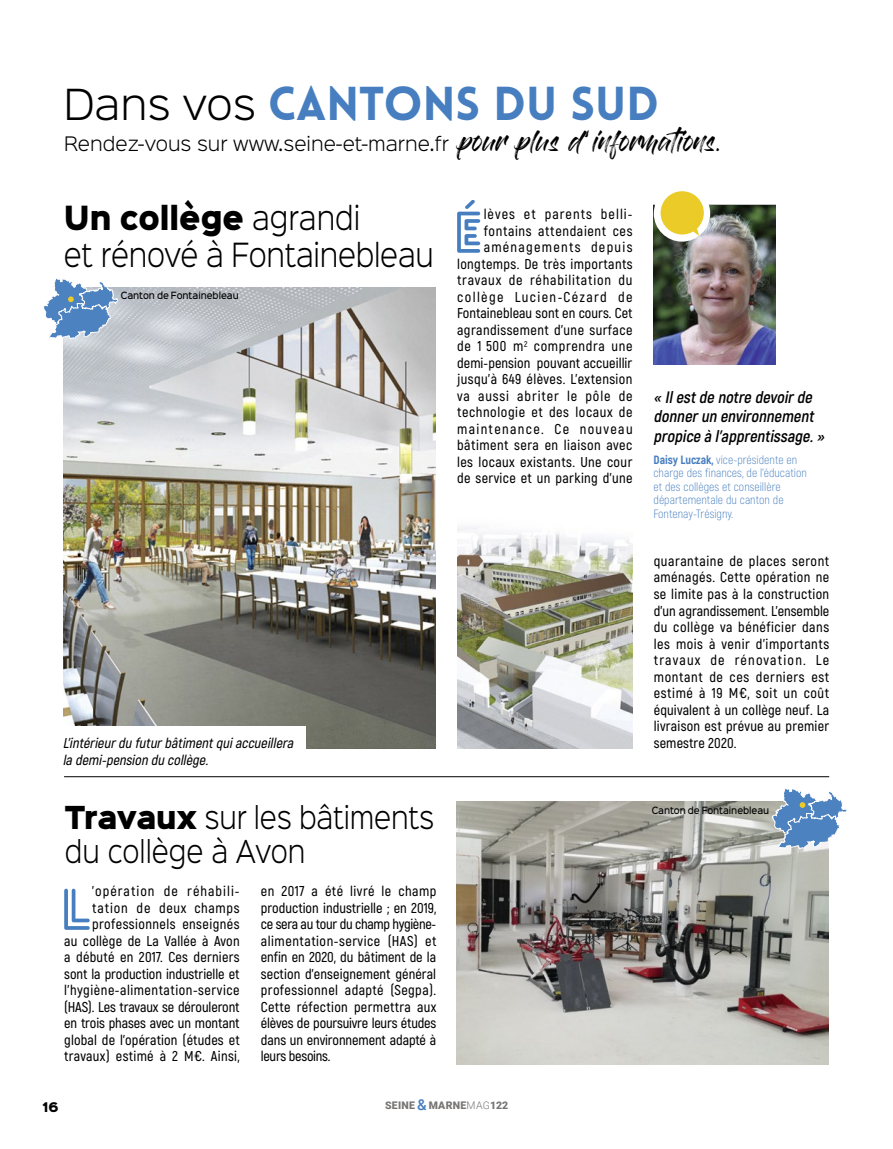
<style>
.page{position:relative;width:893px;height:1149px;background:#fff}
.page>*{position:absolute;margin:0;border:0;box-sizing:border-box;transform-origin:0 0}
.CANTONS_TXT___LETTRI{font:700 55.95px "Lovelo Line";color:#467ec0}
.t1{font:900 46.5px "Lovelo";color:#467ec0}
.CANTON_TITRE{font:300 30px/36px "Sinkin Sans 300";letter-spacing:-.01em;color:#000;scale:.88 1}
.CANTON_TITRE-2{font:300 28.5px/34.5px "Sinkin Sans 300";letter-spacing:-.01em;color:#000;scale:.88 1}
.t2{font:300 18px "Sinkin Sans 300";color:#000}
._00_CITATION{font:italic 700 16.5px/19.5px "Akrobat";color:#000}
.CANTONS_TXT___LETTRI-2{font:600 14.25px/16.5px "Akrobat";letter-spacing:.025em;color:#000;text-align:right}
.CANTONS_TXT___LETTRI-3{font:600 14.25px/16.5px "Akrobat";color:#000}
._00_TXT_COURANT_FER{font:italic 600 14.25px/16.5px "Akrobat";color:#000}
.DOSSIER_NOM_PERSONNE{font:300 12px/13.5px "Akrobat";color:#467ec0}
.t3{font:900 12px "Sinkin Sans 800";color:#000}
.t4{font:900 10.5px "Roboto";letter-spacing:.025em;color:#777574}
.Cantono_icono{font:500 9px "Sinkin Sans 500";letter-spacing:-.005em;color:#000;scale:.9 1}
.s1{font-family:"Sinkin Sans 300";font-weight:300;font-size:38.55px;color:#000}
.s2{font-family:"Gloss And Bloom";font-weight:400;font-size:21px}
.s3{font-family:"Sinkin Sans 900 X Black";font-weight:400}
.s4{font-weight:500;font-size:15px;color:#467ec0}
.s5{font-weight:300}
.s6{font-weight:800}
</style>
<div class="page">
<hr style="left:64px;top:776px;width:765px;height:1px;background:#000">
<img style="left:64px;top:287px;width:372px;height:460px">
<img style="left:457px;top:801px;width:372px;height:263px">
<img style="left:457px;top:527px;width:175px;height:220px">
<div style="left:54px;top:726px;width:251px;height:38px;background:#fff"></div>
<svg style="left:43px;top:278px;width:75px;height:61px"></svg>
<svg style="left:772px;top:788px;width:75px;height:60px"></svg>
<img style="left:654px;top:205px;width:122px;height:160px">
<div style="left:654px;top:185px;width:56px;height:56px;background:#fff;border-radius:50%"></div>
<svg style="left:661px;top:191px;width:43px;height:45px"></svg>
<p class="t1" style="left:64px;top:75px;width:597px"><span class="s1">Dans vos</span> CANTONS DU SUD</p>
<p class="t2" style="left:64px;top:129px;width:658px">Rendez‑vous sur www.seine‑et‑marne.fr <span class="s2">pour plus d’informations.</span></p>
<p class="CANTON_TITRE" style="left:64px;top:198px;width:422px"><span class="s3">Un collège</span> agrandi<br>et rénové à Fontainebleau</p>
<p class="Cantono_icono" style="left:121px;top:287px;width:133px">Canton de Fontainebleau</p>
<p class="CANTONS_TXT___LETTRI" style="left:453px;top:198px;width:32px">É</p>
<p class="CANTONS_TXT___LETTRI-2" style="left:457px;top:206px;width:177px">lèves et parents belli‑ fontains attendaient ces aménagements depuis longtemps. De très importants travaux de réhabilitation du collège Lucien-Cézard de<br>Fontainebleau sont en cours. Cet agrandissement d’une surface de 1 500 m<sup>2</sup> comprendra une demi-pension pouvant accueillir jusqu’à 649 élèves. L’extension va aussi abriter le pôle de technologie et des locaux de maintenance. Ce nouveau bâtiment sera en liaison avec les locaux existants. Une cour de service et un parking d’une</p>
<p class="_00_TXT_COURANT_FER" style="left:63px;top:734px;width:235px">L’intérieurdu futurbâtimentquiaccueillera la demi- pension du collège.</p>
<p class="CANTON_TITRE-2" style="left:65px;top:797px;width:421px"><span class="s3">Travaux</span> sur les bâtiments du collège à Avon</p>
<p class="CANTONS_TXT___LETTRI-2" style="left:64px;top:882px;width:177px">’opération de réhabili‑ tation de deux champs professionnels enseignés<br>au collège de La Vallée à Avon a débuté en 2017. Ces derniers sont la production industrielle et l’hygiène-alimentation-service (HAS). Les travaux se dérouleront en trois phases avec un montant global de l’opération (études et travaux) estimé à 2 M€. Ainsi,</p>
<p class="CANTONS_TXT___LETTRI-3" style="left:261px;top:882px;width:177px">en 2017 a été livré le champ production industrielle ; en 2019, ce sera au tour du champ hygiène-- alimentation-service (HAS) et enfin en 2020, du bâtiment de la section d’enseignement général professionnel adapté (Segpa).<br>Cette réfection permettra aux élèves de poursuivre leurs études dans un environnement adapté à leurs besoins.</p>
<p class="CANTONS_TXT___LETTRI" style="left:60px;top:874px;width:34px">L</p>
<p class="t3" style="left:43px;top:1100px;width:18px">16</p>
<p class="t4" style="left:385px;top:1097px;width:125px">SEINE <span class="s4">&amp;</span> MARNE<span class="s5">MAG</span>122</p>
<p class="_00_CITATION" style="left:654px;top:387px;width:176px">« Ilestde notre devoirde donnerun environnement propice à l’apprentissage. »</p>
<p class="DOSSIER_NOM_PERSONNE" style="left:654px;top:452px;width:155px"><span class="s6">Daisy Luczak,</span> vice-présidente en charge des finances, de l’éducation et des collèges et conseillère départementale du canton de<br>Fontenay-Trésigny.</p>
<p class="CANTONS_TXT___LETTRI-2" style="left:654px;top:552px;width:177px;text-align:justify">quarantaine de places seront aménagés. Cette opération ne se limite pas à la construction d’un agrandissement. L’ensemble du collège va bénéficier dans les mois à venir d’importants travaux de rénovation. Le montant de ces derniers est estimé à 19 M€, soit un coût équivalent à un collège neuf. La livraison est prévue au premier semestre 2020.</p>
<p class="Cantono_icono" style="left:652px;top:802px;width:132px">Canton de Fontainebleau</p>
</div>
